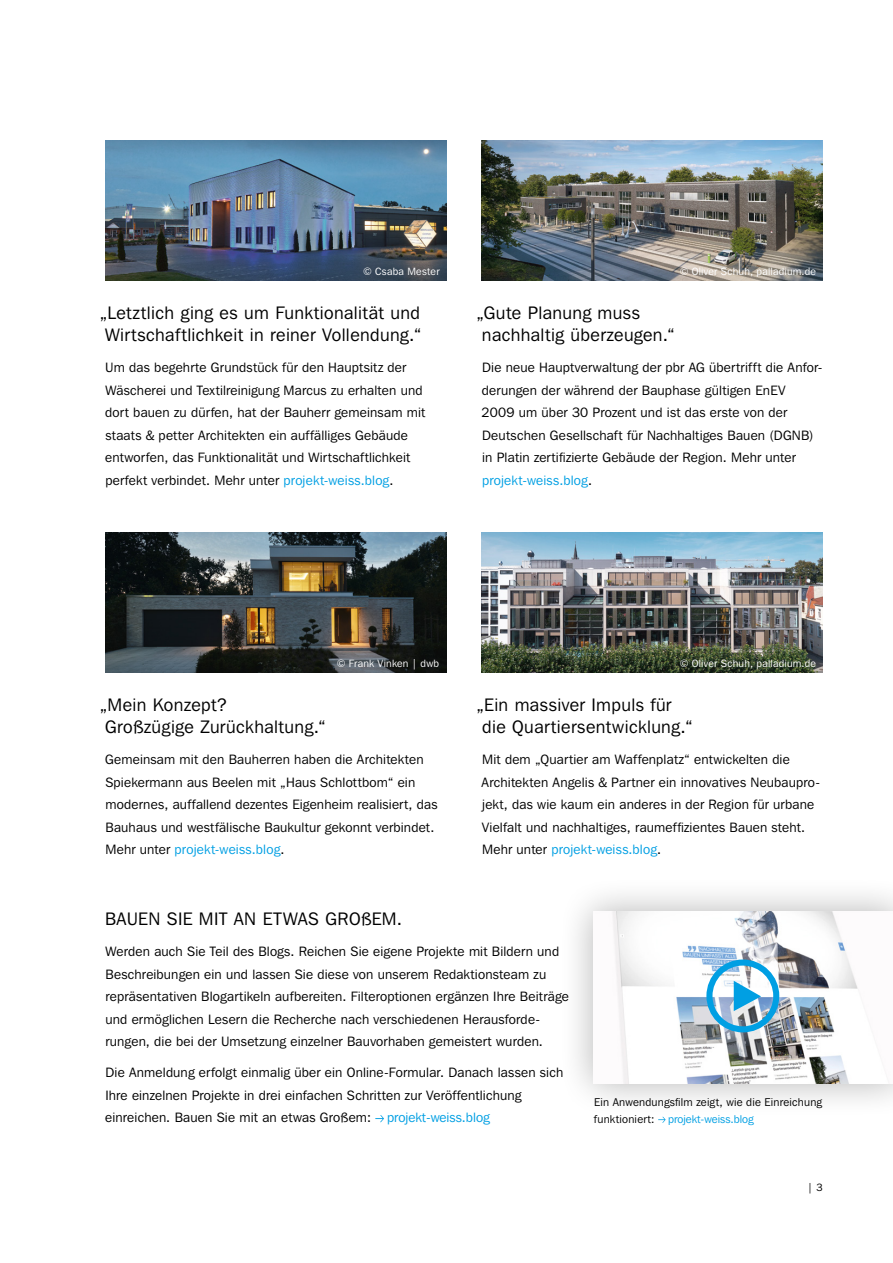
<style>
.page{position:relative;width:893px;height:1263px;background:#fff}
.page>*{position:absolute;margin:0;border:0;box-sizing:border-box;transform-origin:0 0}
.t1{font:18px/22.5px "Franklin Gothic IT Cby BT";letter-spacing:.02em;color:#000}
.t2{font:13.5px/22.5px "Franklin Gothic IT Cby BT";letter-spacing:.015em;color:#000}
.t3{font:11.25px/16.5px "Franklin Gothic IT Cby BT";letter-spacing:.015em;color:#000}
.t4{font:10.5px "Franklin Gothic IT Cby BT";letter-spacing:.02em;color:#fff}
.t5{font:10.5px "Franklin Gothic IT Cby BT";color:#000}
.s1{color:#009fe3}
</style>
<div class="page">
<div style="left:558px;top:876px;width:335px;height:242px;background:#000;opacity:.3"></div>
<img style="left:593px;top:911px;width:300px;height:172px">
<svg style="left:658px;top:1117px;width:8px;height:6px"></svg>
<svg style="left:375px;top:1115px;width:9px;height:7px"></svg>
<img style="left:481px;top:141px;width:342px;height:139px">
<img style="left:481px;top:533px;width:342px;height:139px">
<img style="left:105px;top:141px;width:342px;height:139px">
<img style="left:105px;top:533px;width:342px;height:139px">
<img style="left:706px;top:959px;width:73px;height:73px">
<p class="t4" style="left:363px;top:264px;width:78px">© Csaba Mester</p>
<p class="t4" style="left:680px;top:264px;width:138px">© Oliver Schuh, palladium.de</p>
<p class="t1" style="left:100px;top:301px;width:323px">„Letztlich ging es um Funktionalität und<br>Wirtschaftlichkeit in reiner Vollendung.“</p>
<p class="t2" style="left:105px;top:356px;width:322px">Um das begehrte Grundstück für den Hauptsitz der Wäscherei und Textilreinigung Marcus zu erhalten und dort bauen zu dürfen, hat der Bauherr gemeinsam mit staats &amp; petter Architekten ein auffälliges Gebäude entworfen, das Funktionalität und Wirtschaftlichkeit perfekt verbindet. Mehr unter <span class="s1">projekt-weiss.blog</span>.</p>
<p class="t1" style="left:482px;top:301px;width:194px;text-indent:-6px">„Gute Planung muss nachhaltig überzeugen.“</p>
<p class="t2" style="left:482px;top:356px;width:342px">Die neue Hauptverwaltung der pbr AG übertrifft die Anfor&shy;derungen der während der Bauphase gültigen EnEV<br>2009 um über 30 Prozent und ist das erste von der Deutschen Gesellschaft für Nachhaltiges Bauen (DGNB) in Platin zertifizierte Gebäude der Region. Mehr unter <span class="s1">projekt-weiss.blog</span>.</p>
<p class="t4" style="left:337px;top:657px;width:104px">© Frank Vinken | dwb</p>
<p class="t4" style="left:680px;top:657px;width:138px">© Oliver Schuh, palladium.de</p>
<p class="t1" style="left:105px;top:693px;width:222px;text-indent:-6px">„Mein Konzept?<br>Großzügige Zurückhaltung.“</p>
<p class="t2" style="left:105px;top:748px;width:334px">Gemeinsam mit den Bauherren haben die Architekten Spiekermann aus Beelen mit „Haus Schlottbom“ ein modernes, auffallend dezentes Eigenheim realisiert, das Bauhaus und westfälische Baukultur gekonnt verbindet.<br>Mehr unter <span class="s1">projekt-weiss.blog</span>.</p>
<p class="t1" style="left:482px;top:693px;width:212px;text-indent:-6px">„Ein massiver Impuls für die Quartiersentwicklung.“</p>
<p class="t2" style="left:482px;top:748px;width:340px">Mit dem „Quartier am Waffenplatz“ entwickelten die Architekten Angelis &amp; Partner ein innovatives Neubaupro&shy;jekt, das wie kaum ein anderes in der Region für urbane Vielfalt und nachhaltiges, raumeffizientes Bauen steht.<br>Mehr unter <span class="s1">projekt-weiss.blog</span>.</p>
<p class="t1" style="left:105px;top:907px;width:299px">BAUEN SIE MIT AN ETWAS GROßEM.</p>
<p class="t2" style="left:105px;top:940px;width:465px">Werden auch Sie Teil des Blogs. Reichen Sie eigene Projekte mit Bildern und Beschreibungen ein und lassen Sie diese von unserem Redaktionsteam zu repräsentativen Blogartikeln aufbereiten. Filteroptionen ergänzen Ihre Beiträge und ermöglichen Lesern die Recherche nach verschiedenen Herausforde&shy;rungen, die bei der Umsetzung einzelner Bauvorhaben gemeistert wurden.</p>
<p class="t2" style="left:105px;top:1061px;width:460px">Die Anmeldung erfolgt einmalig über ein Online-Formular. Danach lassen sich<br>Ihre einzelnen Projekte in drei einfachen Schritten zur Veröffentlichung einreichen. Bauen Sie mit an etwas Großem: <span class="s1">projekt-weiss.blog</span></p>
<p class="t3" style="left:594px;top:1094px;width:230px">Ein Anwendungsfilm zeigt, wie die Einreichung funktioniert: <span class="s1">projekt-weiss.blog</span></p>
<p class="t5" style="left:807px;top:1180px;width:17px">| 3</p>
</div>
